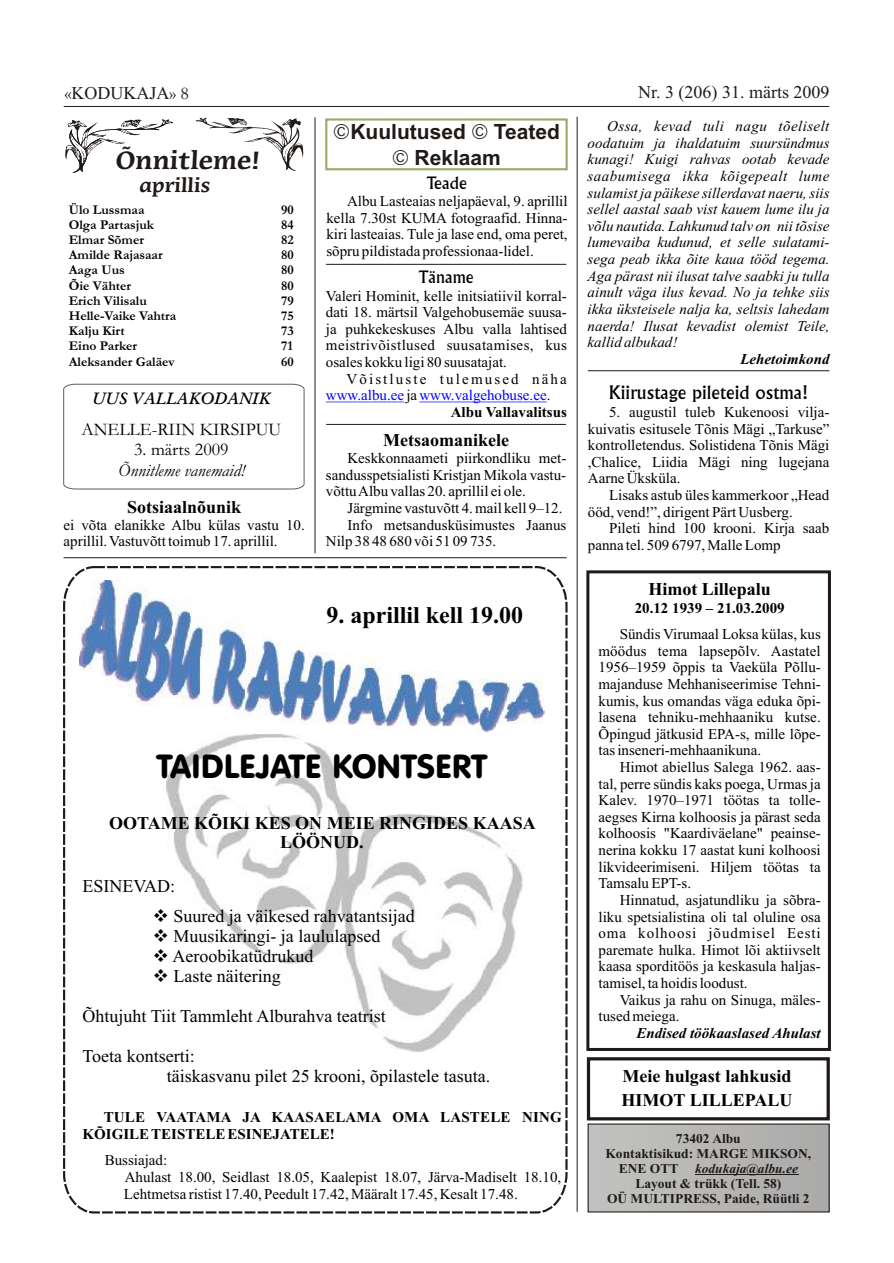
<style>
.page{position:relative;width:894px;height:1263px;background:#fff}
.page>*{position:absolute;margin:0;border:0;box-sizing:border-box;transform-origin:0 0}
.t1{font:33px "VAG Rounded BT";color:#000}
.t2{font:700 27px "Mirarae BT";color:#1f1a17}
.t3{font:700 24px "Times New Roman";color:#000}
.t4{font:700 21px/25.2px "Arial";color:#1f1a17;text-align:center}
.t5{font:700 21px "Mirarae BT";color:#1f1a17}
.t6{font:18px/20px "Times New Roman";color:#000}
.t7{font:700 18px/23.5px "Times New Roman";color:#000}
.t8{font:18px "Times New Roman";color:#1f1a17}
.t9{font:18px "Garamond";color:#000}
.t10{font:18px "Flareserif 821 BT";color:#000}
.t11{font:italic 18px "Garamond";color:#000}
.t12{font:italic 700 16.5px "Garamond";color:#000}
.t13{font:16.5px "Flareserif 821 BT";color:#000}
.t14{font:15px/16.6px "Times New Roman";color:#000;text-align:justify}
.t15{font:italic 15px/16.6px "Times New Roman";color:#000;text-align:justify}
.t16{font:700 15px/16.6px "Times New Roman";color:#000}
.t17{font:15px/16.6px "Times New Roman";color:#00f}
.t18{font:italic 700 15px "Times New Roman";color:#000}
.t19{font:15px/16.6px "Times New Roman";letter-spacing:.145em;color:#000}
.t20{font:700 13.5px "Garamond";color:#000}
.t21{font:700 13.5px/15px "Times New Roman";color:#1f1a17;text-align:center}
.s1{font-family:"Garamond"}
.s2{font-family:"Avant Garde Bk BT";font-weight:400}
.s3{color:#000}
.s4{font-weight:700;color:#000}
.s5{font-style:italic}
</style>
<div class="page">
<hr style="left:64px;top:106px;width:765px;height:1px;background:#1f1a17">
<img style="left:590px;top:1126px;width:238px;height:85px">
<div style="left:588px;top:1124px;width:242px;height:89px;border:1px solid #1f1a17"></div>
<hr style="left:695px;top:1174px;width:103px;height:1px;background:#1f1a17">
<svg style="left:65px;top:119px;width:108px;height:54px"></svg>
<svg style="left:195px;top:117px;width:109px;height:54px"></svg>
<div style="left:325px;top:118px;width:243px;height:52px;border:2px solid #99ad6b"></div>
<svg style="left:63px;top:383px;width:242px;height:107px"></svg>
<hr style="left:577px;top:117px;width:1px;height:1095px;background:#1f1a17">
<div style="left:587px;top:1057px;width:243px;height:63px;border:3px solid #1f1a17"></div>
<hr style="left:315px;top:117px;width:1px;height:436px;background:#1f1a17">
<div style="left:586px;top:570px;width:245px;height:481px;border:3px solid #1f1a17"></div>
<hr style="left:588px;top:370px;width:241px;height:1px;background:#1f1a17">
<hr style="left:326px;top:402px;width:78px;height:1px;background:#00f">
<hr style="left:419px;top:402px;width:128px;height:1px;background:#00f">
<hr style="left:326px;top:264px;width:240px;height:1px;background:#1f1a17">
<hr style="left:326px;top:424px;width:240px;height:1px;background:#1f1a17">
<hr style="left:64px;top:557px;width:503px;height:1px;background:#1f1a17">
<svg style="left:63px;top:566px;width:505px;height:648px"></svg>
<p class="t8" style="left:65px;top:86px;width:126px"><span class="s1">«</span>KODUKAJA<span class="s1">» 8</span></p>
<p class="t8" style="left:638px;top:86px;width:193px">Nr. 3 (206) 31. märts 2009</p>
<h2 class="t2" style="left:115px;top:148px;width:146px">Õnnitleme!</h2>
<h3 class="t5" style="left:139px;top:176px;width:73px">aprillis</h3>
<p class="t20" style="left:69px;top:205px;width:77px">Ülo Lussmaa</p>
<p class="t20" style="left:281px;top:205px;width:14px">90</p>
<p class="t20" style="left:69px;top:220px;width:87px">Olga Partasjuk</p>
<p class="t20" style="left:281px;top:220px;width:14px">84</p>
<p class="t20" style="left:69px;top:235px;width:77px">Elmar Sõmer</p>
<p class="t20" style="left:281px;top:235px;width:14px">82</p>
<p class="t20" style="left:69px;top:250px;width:95px">Amilde Rajasaar</p>
<p class="t20" style="left:281px;top:250px;width:14px">80</p>
<p class="t20" style="left:69px;top:266px;width:58px">Aaga Uus</p>
<p class="t20" style="left:281px;top:266px;width:14px">80</p>
<p class="t20" style="left:69px;top:281px;width:64px">Õie Vähter</p>
<p class="t20" style="left:281px;top:281px;width:14px">80</p>
<p class="t20" style="left:69px;top:296px;width:80px">Erich Vilisalu</p>
<p class="t20" style="left:281px;top:296px;width:14px">79</p>
<p class="t20" style="left:69px;top:311px;width:109px">Helle-Vaike Vahtra</p>
<p class="t20" style="left:281px;top:311px;width:14px">75</p>
<p class="t20" style="left:69px;top:326px;width:58px">Kalju Kirt</p>
<p class="t20" style="left:281px;top:326px;width:14px">73</p>
<p class="t20" style="left:69px;top:342px;width:70px">Eino Parker</p>
<p class="t20" style="left:281px;top:342px;width:13px">71</p>
<p class="t20" style="left:69px;top:357px;width:108px">Aleksander Galäev</p>
<p class="t20" style="left:281px;top:357px;width:14px">60</p>
<p class="t12" style="left:92px;top:391px;width:180px">UUS VALLAKODANIK</p>
<p class="t9" style="left:81px;top:423px;width:201px">ANELLE-RIIN KIRSIPUU</p>
<p class="t9" style="left:134px;top:444px;width:96px">3. märts 2009</p>
<p class="t11" style="left:118px;top:464px;width:128px">Õnnitleme vanemaid!</p>
<p class="t7" style="left:127px;top:497px;width:116px">Sotsiaalnõunik</p>
<p class="t14" style="left:64px;top:518px;width:243px">ei võta elanikke Albu külas vastu 10. aprillil. Vastuvõtt toimub 17. aprillil.</p>
<h3 class="t4" style="left:333px;top:121px;width:229px"><span class="s2">©</span>Kuulutused <span class="s2">©</span> Teated <span class="s2">©</span> Reklaam</h3>
<p class="t13" style="left:427px;top:176px;width:42px">Teade</p>
<p class="t14" style="left:326px;top:194px;width:243px;text-indent:21px">Albu Lasteaias neljapäeval, 9. aprillil kella 7.30st KUMA fotograafid. Hinna&shy;kiri lasteaias. Tule ja lase end, oma peret, sõpru pildistada professionaa-lidel.</p>
<p class="t13" style="left:419px;top:271px;width:56px">Täname</p>
<p class="t14" style="left:326px;top:289px;width:243px">Valeri Hominit, kelle initsiatiivil korral&shy;dati 18. märtsil Valgehobusemäe suusa&shy;ja puhkekeskuses Albu valla lahtised meistrivõistlused suusatamises, kus osales kokku ligi 80 suusatajat.</p>
<p class="t19" style="left:406px;top:372px;width:162px;text-indent:-60px">Võistluste tulemused näha ja</p>
<p class="t17" style="left:451px;top:388px;width:118px;text-indent:-125px">www.albu.ee www.valgehobuse.ee<span class="s3">.<br></span><span class="s4">Albu Vallavalitsus</span></p>
<p class="t7" style="left:383px;top:430px;width:127px">Metsaomanikele</p>
<p class="t14" style="left:326px;top:451px;width:242px;text-indent:22px">Keskkonnaameti piirkondliku met&shy;sandusspetsialisti Kristjan Mikola vastu&shy;võttu Albu vallas 20. aprillil ei ole.</p>
<p class="t14" style="left:348px;top:501px;width:217px">Järgmine vastuvõtt 4. mail kell 9–12.</p>
<p class="t14" style="left:348px;top:518px;width:220px">Info metsandusküsimustes Jaanus</p>
<p class="t14" style="left:326px;top:534px;width:172px">Nilp 38 48 680 või 51 09 735.</p>
<h3 class="t3" style="left:327px;top:606px;width:198px">9. aprillil kell 19.00</h3>
<h1 class="t1" style="left:157px;top:753px;width:332px">TAIDLEJATE KONTSERT</h1>
<p class="t7" style="left:109px;top:814px;width:428px;line-height:20px;text-align:center">OOTAME KÕIKI KES ON MEIE RINGIDES KAASA<br>LÖÖNUD.</p>
<p class="t6" style="left:83px;top:877px;width:94px">ESINEVAD:</p>
<p class="t6" style="left:153px;top:907px;width:264px">❖ Suured ja väikesed rahvatantsijad</p>
<p class="t6" style="left:153px;top:928px;width:229px">❖ Muusikaringi- ja laululapsed</p>
<p class="t6" style="left:153px;top:948px;width:162px">❖ Aeroobikatüdrukud</p>
<p class="t6" style="left:153px;top:968px;width:130px">❖ Laste näitering</p>
<p class="t6" style="left:83px;top:1008px;width:305px">Õhtujuht Tiit Tammleht Alburahva teatrist</p>
<p class="t6" style="left:167px;top:1047px;width:325px;text-indent:-84px">Toeta kontserti:<br>täiskasvanu pilet 25 krooni, õpilastele tasuta.</p>
<p class="t16" style="left:83px;top:1110px;width:481px;text-indent:21px">TULE VAATAMA JA KAASAELAMA OMA LASTELE NING<br>KÕIGILE TEISTELE ESINEJATELE!</p>
<p class="t14" style="left:124px;top:1153px;width:439px;text-align:left;text-indent:-19px">Bussiajad:<br>Ahulast 18.00, Seidlast 18.05, Kaalepist 18.07, Järva-Madiselt 18.10,<br>Lehtmetsa ristist 17.40, Peedult 17.42, Määralt 17.45, Kesalt 17.48.</p>
<p class="t15" style="left:588px;top:119px;width:243px;text-indent:20px">Ossa, kevad tuli nagu tõeliselt oodatuim ja ihaldatuim suursündmus kunagi! Kuigi rahvas ootab kevade saabumisega ikka kõigepealt lume sulamist ja päikese sillerdavat naeru, siis sellel aastal saab vist kauem lume ilu ja võlu nautida. Lahkunud talv on nii tõsise lumevaiba kudunud, et selle sulatami&shy;sega peab ikka õite kaua tööd tegema.<br>Aga pärast nii ilusat talve saabki ju tulla ainult väga ilus kevad. No ja tehke siis ikka üksteisele nalja ka, seltsis lahedam naerda! Ilusat kevadist olemist Teile, kallid albukad!</p>
<p class="t18" style="left:740px;top:354px;width:91px">Lehetoimkond</p>
<p class="t10" style="left:609px;top:386px;width:201px">Kiirustage pileteid ostma!</p>
<p class="t14" style="left:588px;top:405px;width:243px;text-indent:21px">5. augustil tuleb Kukenoosi vilja&shy;kuivatis esitusele Tõnis Mägi „Tarkuse” kontrolletendus. Solistidena Tõnis Mägi ,Chalice, Liidia Mägi ning lugejana Aarne Üksküla.</p>
<p class="t14" style="left:588px;top:488px;width:243px;text-indent:21px">Lisaks astub üles kammerkoor „Head ööd, vend!”, dirigent Pärt Uusberg.</p>
<p class="t14" style="left:588px;top:521px;width:243px;text-indent:21px">Pileti hind 100 krooni. Kirja saab panna tel. 509 6797, Malle Lomp</p>
<p class="t7" style="left:648px;top:579px;width:124px">Himot Lillepalu</p>
<p class="t16" style="left:635px;top:601px;width:152px">20.12 1939 – 21.03.2009</p>
<p class="t14" style="left:599px;top:627px;width:224px;text-indent:21px">Sündis Virumaal Loksa külas, kus möödus tema lapsepõlv. Aastatel 1956–1959 õppis ta Vaeküla Põllu&shy;majanduse Mehhaniseerimise Tehni&shy;kumis, kus omandas väga eduka õpi&shy;lasena tehniku-mehhaaniku kutse.<br>Õpingud jätkusid EPA-s, mille lõpe&shy;tas inseneri-mehhaanikuna.</p>
<p class="t14" style="left:599px;top:760px;width:224px;text-indent:21px">Himot abiellus Salega 1962. aas&shy;tal, perre sündis kaks poega, Urmas ja Kalev. 1970–1971 töötas ta tolle&shy;aegses Kirna kolhoosis ja pärast seda kolhoosis "Kaardiväelane" peainse&shy;nerina kokku 17 aastat kuni kolhoosi likvideerimiseni. Hiljem töötas ta Tamsalu EPT-s.</p>
<p class="t14" style="left:599px;top:893px;width:224px;text-indent:21px">Hinnatud, asjatundliku ja sõbra&shy;liku spetsialistina oli tal oluline osa oma kolhoosi jõudmisel Eesti paremate hulka. Himot lõi aktiivselt kaasa sporditöös ja keskasula haljas&shy;tamisel, ta hoidis loodust.</p>
<p class="t14" style="left:599px;top:993px;width:224px;text-indent:21px">Vaikus ja rahu on Sinuga, mäles&shy;tused meiega.</p>
<p class="t18" style="left:636px;top:1028px;width:186px">Endised töökaaslased Ahulast</p>
<p class="t7" style="left:622px;top:1066px;width:172px">Meie hulgast lahkusid<br>HIMOT LILLEPALU</p>
<p class="t21" style="left:605px;top:1132px;width:207px">73402 Albu<br>Kontaktisikud: MARGE MIKSON,<br>ENE OTT <span class="s5">kodukaja@albu.ee<br></span>Layout &amp; trükk (Tell. 58)<br>OÜ MULTIPRESS, Paide, Rüütli 2</p>
</div>
